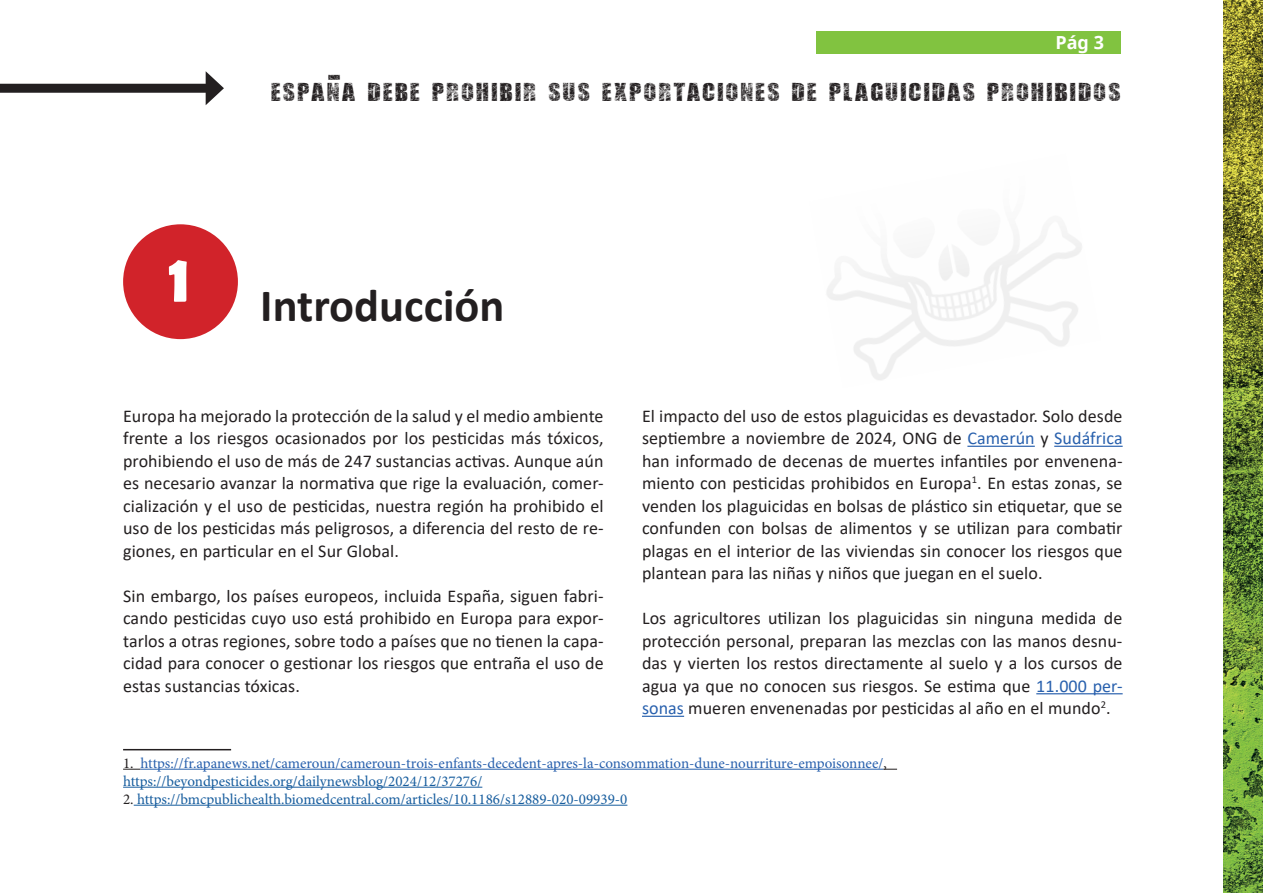
<style>
.page{position:relative;width:1263px;height:893px;background:#fff}
.page>*{position:absolute;margin:0;border:0;box-sizing:border-box;transform-origin:0 0}
.t1{font:700 67.5px "Berlin Sans FB Demi";color:#fff}
.t2{font:700 46.5px "Calibri";color:#231f20}
.t3{font:25.95px "Scratched Letters";letter-spacing:.065em;color:#231f20;scale:1.08 1}
.t4{font:18px/22.5px "Calibri";letter-spacing:.005em;color:#231f20;text-align:justify}
.t5{font:700 18px "Noto Sans";color:#fff}
.t6{font:16.35px "Scratched Letters";color:#231f20;scale:1.67 1}
.t7{font:15px/18px "Minion Pro";color:#2860ad}
.t8{font:15px "Minion Pro";color:#175d9e}
.s1{color:#2860ad}
.s2{color:#231f20}
.s3{color:#175d9e}
</style>
<div class="page">
<div style="left:0;top:84px;width:213px;height:9px;background:#231f20"></div>
<svg style="left:206px;top:71px;width:18px;height:34px"></svg>
<div style="left:816px;top:31px;width:305px;height:22px;background:#81c340"></div>
<img style="left:1224px;top:0;width:39px;height:893px">
<hr style="left:123px;top:749px;width:108px;height:1px;background:#231f20">
<svg style="left:123px;top:769px;width:18px;height:1px"></svg>
<hr style="left:141px;top:769px;width:742px;height:1px;background:#2860ad">
<svg style="left:883px;top:769px;width:14px;height:1px"></svg>
<hr style="left:123px;top:787px;width:359px;height:1px;background:#175d9e">
<hr style="left:134px;top:805px;width:493px;height:1px;background:#175d9e">
<hr style="left:967px;top:446px;width:68px;height:1px;background:#2860ad">
<hr style="left:1054px;top:446px;width:69px;height:1px;background:#2860ad">
<hr style="left:1036px;top:693px;width:87px;height:1px;background:#2860ad">
<hr style="left:642px;top:716px;width:42px;height:1px;background:#2860ad">
<div style="left:123px;top:224px;width:115px;height:115px;background:#d1232a;border-radius:50%"></div>
<p class="t6" style="left:340px;top:74px;width:5px;rotate:90deg">I</p>
<p class="t5" style="left:1055px;top:30px;width:50px">Pág 3</p>
<h1 class="t1" style="left:168px;top:239px;width:23px">1</h1>
<h3 class="t3" style="left:271px;top:83px;width:788px">ESPANA DEBE PROHIBIR SUS EXPORTACIONES DE PLAGUICIDAS PROHIBIDOS</h3>
<h2 class="t2" style="left:260px;top:272px;width:246px">Introducción</h2>
<p class="t4" style="left:123px;top:404px;width:482px">Europa ha mejorado la protección de la salud y el medio ambiente frente a los riesgos ocasionados por los pesticidas más tóxicos, prohibiendo el uso de más de 247 sustancias activas. Aunque aún es necesario avanzar la normativa que rige la evaluación, comer&shy;cialización y el uso de pesticidas, nuestra región ha prohibido el uso de los pesticidas más peligrosos, a diferencia del resto de re&shy;giones, en particular en el Sur Global.</p>
<p class="t4" style="left:123px;top:584px;width:482px">Sin embargo, los países europeos, incluida España, siguen fabri&shy;cando pesticidas cuyo uso está prohibido en Europa para expor&shy;tarlos a otras regiones, sobre todo a países que no tienen la capa&shy;cidad para conocer o gestionar los riesgos que entraña el uso de estas sustancias tóxicas.</p>
<p class="t4" style="left:642px;top:404px;width:482px">El impacto del uso de estos plaguicidas es devastador. Solo desde septiembre a noviembre de 2024, ONG de <span class="s1">Camerún</span> y <span class="s1">Sudáfrica </span>han informado de decenas de muertes infantiles por envenena&shy;miento con pesticidas prohibidos en Europa<sup>1</sup>. En estas zonas, se venden los plaguicidas en bolsas de plástico sin etiquetar, que se confunden con bolsas de alimentos y se utilizan para combatir plagas en el interior de las viviendas sin conocer los riesgos que plantean para las niñas y niños que juegan en el suelo.</p>
<p class="t4" style="left:642px;top:607px;width:482px">Los agricultores utilizan los plaguicidas sin ninguna medida de protección personal, preparan las mezclas con las manos desnu&shy;das y vierten los restos directamente al suelo y a los cursos de agua ya que no conocen sus riesgos. Se estima que <span class="s1">11.000 per&shy;sonas</span> mueren envenenadas por pesticidas al año en el mundo<sup>2</sup>.</p>
<p class="t7" style="left:123px;top:754px;width:765px"><span class="s2">1.</span> https://fr.apanews.net/cameroun/cameroun-trois-enfants-decedent-apres-la-consommation-dune-nourriture-empoisonnee/<span class="s2">, </span><span class="s3">https://beyondpesticides.org/dailynewsblog/2024/12/37276/</span></p>
<p class="t8" style="left:123px;top:789px;width:506px"><span class="s2">2.</span> https://bmcpublichealth.biomedcentral.com/articles/10.1186/s12889-020-09939-0</p>
</div>
